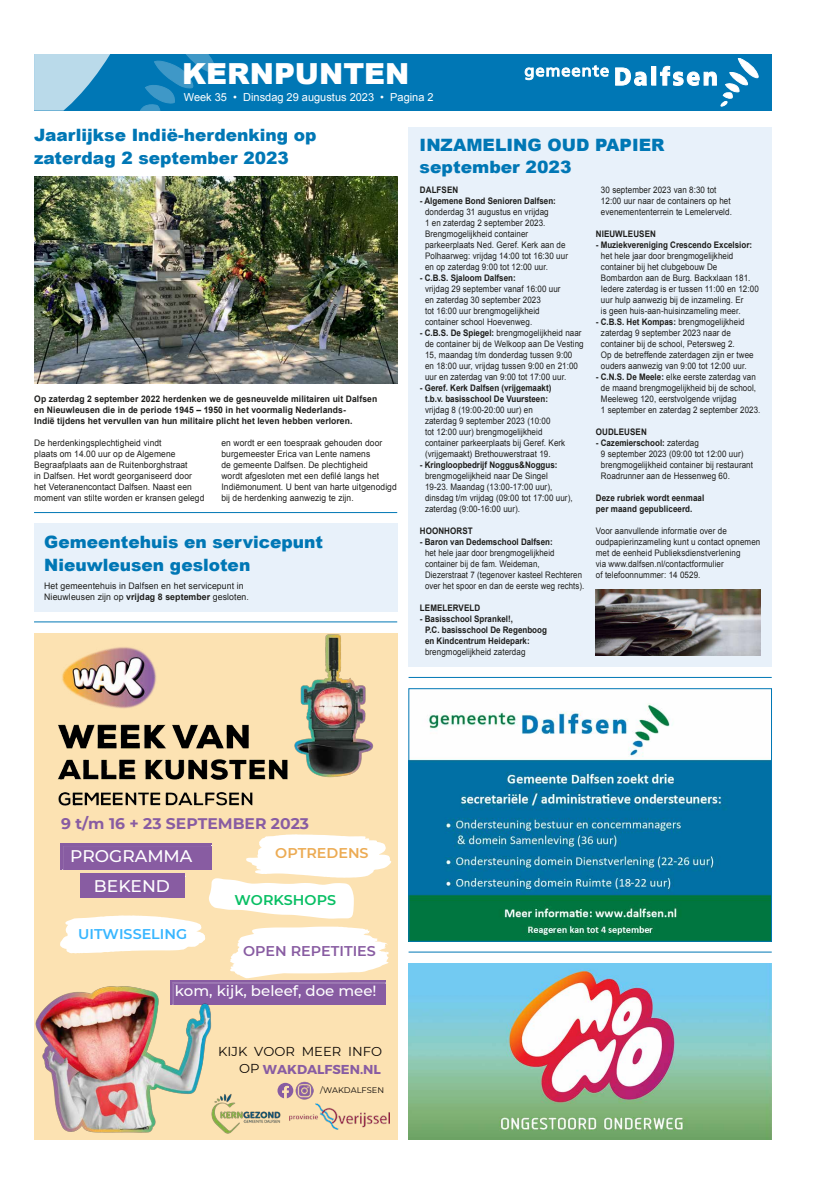
<style>
.page{position:relative;width:820px;height:1177px;background:#fff}
.page>*{position:absolute;margin:0;border:0;box-sizing:border-box;transform-origin:0 0}
.t1{font:900 29px "Arial";color:#fff}
.t2{font:900 17px/23px "Arial";color:#0077b5}
.t3{font:500 16.8px/29.7px "Montserrat";color:#fff;text-align:center}
.t4{font:700 15.3px "Montserrat";color:#885ca2}
.t5{font:500 14.7px "Montserrat";color:#fff}
.t6{font:600 14.1px "Montserrat";color:#885ca2}
.t7{font:600 14.1px "Montserrat";color:#38b6ff}
.t8{font:600 14.1px "Montserrat";color:#ecab53}
.t9{font:600 14.1px "Montserrat";color:#08bf64}
.t10{font:12.9px/17.9px "Montserrat";color:#080403;text-align:right}
.t11{font:11px "Arial";color:#fff}
.t12{font:9px/11px "Arial";letter-spacing:.01em;color:#1d1d1b;scale:.89 1}
.t13{font:9px/11px "Arial";letter-spacing:.01em;color:#1d1d1b;scale:.94 1}
.t14{font:700 9px/11px "Arial";letter-spacing:.01em;color:#1d1d1b;scale:.89 1}
.t15{font:700 9px/11px "Arial";letter-spacing:.01em;color:#1d1d1b;scale:.95 1}
.t16{font:9px/11px "Arial";letter-spacing:.01em;color:#1d1d1b;scale:.87 1}
.t17{font:9px/11px "Arial";letter-spacing:.01em;color:#1d1d1b}
.t18{font:8.1px "Montserrat";color:#080403}
.s1{font-weight:700}
.s2{font-weight:700;color:#885ca2}
</style>
<div class="page">
<div style="left:408px;top:127px;width:363px;height:539px;background:#e8f1fa"></div>
<img style="left:408px;top:963px;width:363px;height:176px">
<div style="left:34px;top:523px;width:363px;height:88px;background:#e8f1fa"></div>
<div style="left:34px;top:54px;width:737px;height:57px;background:#0077b5"></div>
<svg style="left:140px;top:54px;width:76px;height:57px"></svg>
<svg style="left:615px;top:68px;width:31px;height:18px"></svg>
<div style="left:651px;top:66px;width:4px;height:19px;border:1px solid #fff"></div>
<svg style="left:660px;top:58px;width:98px;height:48px"></svg>
<svg style="left:524px;top:65px;width:84px;height:15px"></svg>
<svg style="left:34px;top:54px;width:76px;height:57px"></svg>
<hr style="left:34px;top:512px;width:363px;height:1px;background:#0077b5">
<hr style="left:408px;top:677px;width:363px;height:1px;background:#0077b5">
<hr style="left:408px;top:951px;width:363px;height:1px;background:#0077b5">
<hr style="left:34px;top:621px;width:363px;height:1px;background:#0077b5">
<div style="left:34px;top:633px;width:363px;height:506px;background:#fce2b2"></div>
<img style="left:57px;top:647px;width:231px;height:159px">
<img style="left:294px;top:634px;width:80px;height:144px">
<img style="left:216px;top:1094px;width:65px;height:40px">
<img style="left:289px;top:1103px;width:100px;height:26px">
<svg style="left:277px;top:1082px;width:16px;height:16px"></svg>
<img style="left:295px;top:1081px;width:18px;height:18px">
<svg style="left:60px;top:834px;width:331px;height:170px"></svg>
<img style="left:35px;top:925px;width:181px;height:208px">
<img style="left:410px;top:703px;width:359px;height:236px">
<div style="left:408px;top:688px;width:363px;height:253px;border:1px solid #0077b5"></div>
<img style="left:34px;top:176px;width:363px;height:207px">
<img style="left:595px;top:589px;width:165px;height:66px">
<h1 class="t1" style="left:182px;top:53px;width:229px">KERNPUNTEN</h1>
<p class="t11" style="left:184px;top:90px;width:251px">Week 35 • Dinsdag 29 augustus 2023 • Pagina 2</p>
<h2 class="t2" style="left:34px;top:123px;width:284px">Jaarlijkse Indië-herdenking op zaterdag 2 september 2023</h2>
<p class="t15" style="left:34px;top:393px;width:362px">Op zaterdag 2 september 2022 herdenken we de gesneuvelde militairen uit Dalfsen en Nieuwleusen die in de periode 1945 – 1950 in het voormalig Nederlands-<br>Indië tijdens het vervullen van hun militaire plicht het leven hebben verloren.</p>
<p class="t13" style="left:34px;top:437px;width:182px">De herdenkingsplechtigheid vindt<br>plaats om 14.00 uur op de Algemene Begraafplaats aan de Ruitenborghstraat<br>in Dalfsen. Het wordt georganiseerd door het Veteranencontact Dalfsen. Naast een moment van stilte worden er kransen gelegd</p>
<p class="t13" style="left:221px;top:437px;width:188px">en wordt er een toespraak gehouden door burgemeester Erica van Lente namens<br>de gemeente Dalfsen. De plechtigheid<br>wordt afgesloten met een defilé langs het Indiëmonument. U bent van harte uitgenodigd bij de herdenking aanwezig te zijn.</p>
<h2 class="t2" style="left:44px;top:530px;width:280px">Gemeentehuis en servicepunt<br>Nieuwleusen gesloten</h2>
<p class="t17" style="left:44px;top:580px;width:206px">Het gemeentehuis in Dalfsen en het servicepunt in<br>Nieuwleusen zijn op <span class="s1">vrijdag 8 september</span> gesloten.</p>
<h2 class="t2" style="left:419px;top:134px;width:246px;line-height:22px">INZAMELING OUD PAPIER september 2023</h2>
<p class="t14" style="left:420px;top:184px;width:45px">DALFSEN</p>
<p class="t14" style="left:420px;top:195px;width:154px">- Algemene Bond Senioren Dalfsen:</p>
<p class="t12" style="left:425px;top:206px;width:162px">donderdag 31 augustus en vrijdag<br>1 en zaterdag 2 september 2023.<br>Brengmogelijkheid container parkeerplaats Ned. Geref. Kerk aan de Polhaarweg: vrijdag 14:00 tot 16:30 uur en op zaterdag 9:00 tot 12:00 uur.</p>
<p class="t14" style="left:420px;top:272px;width:109px">- C.B.S. Sjaloom Dalfsen:</p>
<p class="t12" style="left:425px;top:283px;width:154px">vrijdag 29 september vanaf 16:00 uur en zaterdag 30 september 2023<br>tot 16:00 uur brengmogelijkheid container school Hoevenweg.</p>
<p class="t12" style="left:425px;top:327px;width:180px;text-indent:-5px"><span class="s1">- C.B.S. De Spiegel:</span> brengmogelijkheid naar de container bij de Welkoop aan De Vesting 15, maandag t/m donderdag tussen 9:00<br>en 18:00 uur, vrijdag tussen 9:00 en 21:00 uur en zaterdag van 9:00 tot 17:00 uur.</p>
<p class="t14" style="left:420px;top:382px;width:149px;text-align:center">- Geref. Kerk Dalfsen (vrijgemaakt) t.b.v. basisschool De Vuursteen:</p>
<p class="t12" style="left:425px;top:404px;width:159px">vrijdag 8 (19:00-20:00 uur) en zaterdag 9 september 2023 (10:00<br>tot 12:00 uur) brengmogelijkheid container parkeerplaats bij Geref. Kerk (vrijgemaakt) Brethouwerstraat 19.</p>
<p class="t14" style="left:420px;top:459px;width:156px">- Kringloopbedrijf Noggus&amp;Noggus:</p>
<p class="t12" style="left:425px;top:470px;width:167px">brengmogelijkheid naar De Singel 19-23. Maandag (13:00-17:00 uur), dinsdag t/m vrijdag (09:00 tot 17:00 uur), zaterdag (9:00-16:00 uur).</p>
<p class="t14" style="left:420px;top:525px;width:61px">HOONHORST</p>
<p class="t14" style="left:420px;top:536px;width:151px">- Baron van Dedemschool Dalfsen:</p>
<p class="t16" style="left:425px;top:547px;width:184px">het hele jaar door brengmogelijkheid container bij de fam. Weideman, Diezerstraat 7 (tegenover kasteel Rechteren over het spoor en dan de eerste weg rechts).</p>
<p class="t14" style="left:420px;top:602px;width:69px">LEMELERVELD</p>
<p class="t14" style="left:425px;top:613px;width:138px;text-indent:-5px">- Basisschool Sprankel!,<br>P.C. basisschool De Regenboog en Kindcentrum Heidepark:</p>
<p class="t12" style="left:425px;top:646px;width:114px">brengmogelijkheid zaterdag</p>
<p class="t12" style="left:600px;top:184px;width:149px">30 september 2023 van 8:30 tot<br>12:00 uur naar de containers op het evenemententerrein te Lemelerveld.</p>
<p class="t14" style="left:595px;top:228px;width:69px">NIEUWLEUSEN</p>
<p class="t14" style="left:595px;top:239px;width:177px">- Muziekvereniging Crescendo Excelsior:</p>
<p class="t12" style="left:600px;top:250px;width:179px">het hele jaar door brengmogelijkheid container bij het clubgebouw De Bombardon aan de Burg. Backxlaan 181.<br>Iedere zaterdag is er tussen 11:00 en 12:00 uur hulp aanwezig bij de inzameling. Er<br>is geen huis-aan-huisinzameling meer.</p>
<p class="t12" style="left:600px;top:316px;width:173px;text-indent:-5px"><span class="s1">- C.B.S. Het Kompas:</span> brengmogelijkheid zaterdag 9 september 2023 naar de container bij de school, Petersweg 2.<br>Op de betreffende zaterdagen zijn er twee ouders aanwezig van 9:00 tot 12:00 uur.</p>
<p class="t12" style="left:600px;top:371px;width:180px;text-indent:-5px"><span class="s1">- C.N.S. De Meele:</span> elke eerste zaterdag van de maand brengmogelijkheid bij de school, Meeleweg 120, eerstvolgende vrijdag<br>1 september en zaterdag 2 september 2023.</p>
<p class="t14" style="left:595px;top:426px;width:59px">OUDLEUSEN</p>
<p class="t12" style="left:600px;top:437px;width:172px;text-indent:-5px"><span class="s1">- Cazemierschool:</span> zaterdag<br>9 september 2023 (09:00 tot 12:00 uur) brengmogelijkheid container bij restaurant Roadrunner aan de Hessenweg 60.</p>
<p class="t14" style="left:595px;top:492px;width:123px">Deze rubriek wordt eenmaal per maand gepubliceerd.</p>
<p class="t12" style="left:595px;top:525px;width:186px">Voor aanvullende informatie over de oudpapierinzameling kunt u contact opnemen met de eenheid Publieksdienstverlening<br>via www.dalfsen.nl/contactformulier<br>of telefoonnummer: 14 0529.</p>
<h3 class="t4" style="left:61px;top:812px;width:249px">9 t/m 16 + 23 SEPTEMBER 2023</h3>
<h3 class="t3" style="left:70px;top:840px;width:124px">PROGRAMMA<br>BEKEND</h3>
<h3 class="t8" style="left:275px;top:843px;width:95px">OPTREDENS</h3>
<h3 class="t7" style="left:78px;top:924px;width:110px">UITWISSELING</h3>
<h3 class="t9" style="left:234px;top:889px;width:103px">WORKSHOPS</h3>
<h3 class="t6" style="left:243px;top:941px;width:134px">OPEN REPETITIES</h3>
<h3 class="t5" style="left:175px;top:980px;width:203px">kom, kijk, beleef, doe mee!</h3>
<h3 class="t10" style="left:218px;top:1041px;width:165px">KIJK VOOR MEER INFO<br>OP <span class="s2">WAKDALFSEN.NL</span></h3>
<p class="t18" style="left:320px;top:1084px;width:65px">/WAKDALFSEN</p>
</div>
